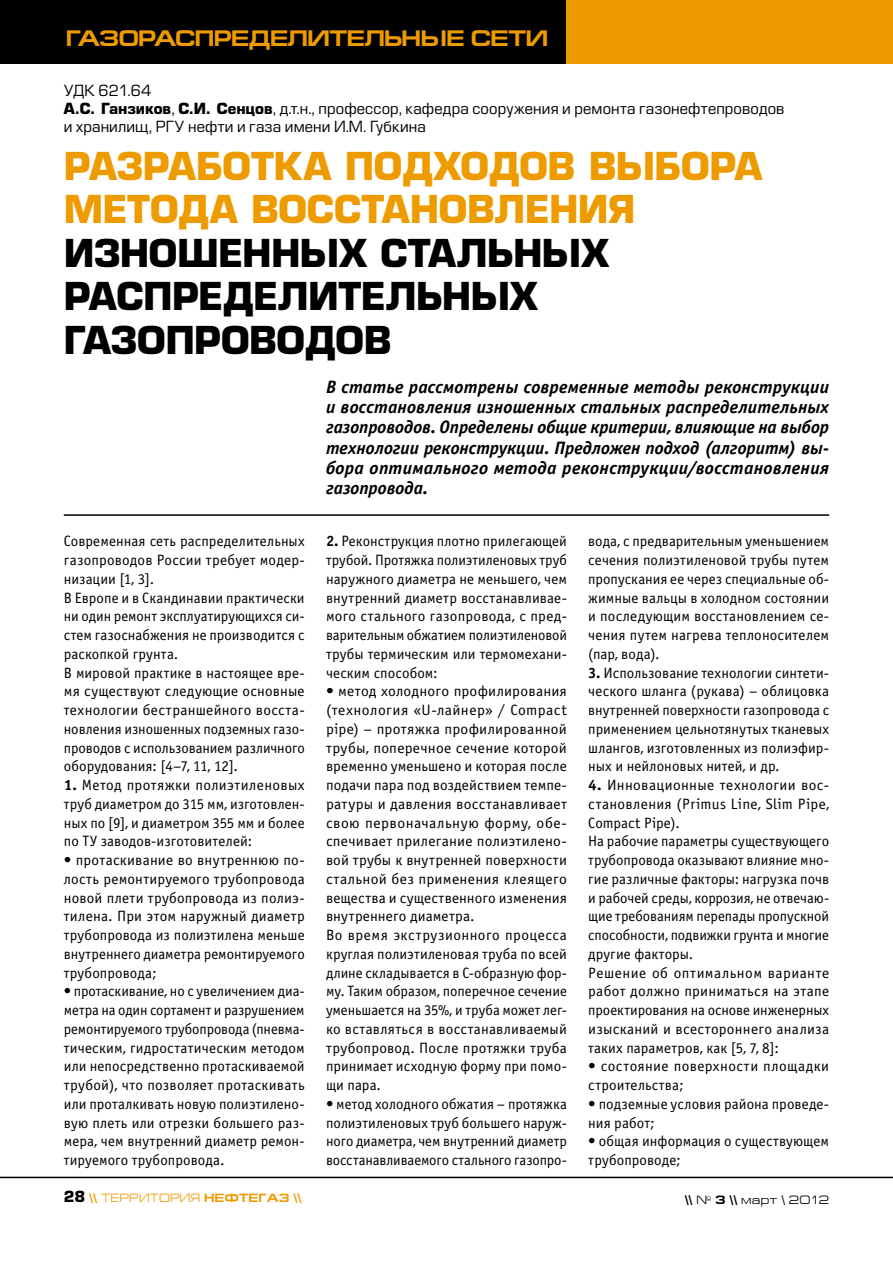
<style>
.page{position:relative;width:893px;height:1263px;background:#fff}
.page>*{position:absolute;margin:0;border:0;box-sizing:border-box;transform-origin:0 0}
.t1{font:700 37.5px/43.5px "Europe";letter-spacing:-.01em;color:#000}
.t2{font:700 37.5px/43.5px "Europe";letter-spacing:-.005em;color:#ee9b00}
.t3{font:700 22.5px "Europe Ext";letter-spacing:-.035em;color:#ee9b00}
.t4{font:italic 700 18px/20.2px "Officina Sans C";letter-spacing:.005em;color:#000;text-align:justify}
.t5{font:15px/18.8px "Officina Sans C";letter-spacing:.01em;color:#000;text-align:justify}
.t6{font:500 15px/18px "Europe";letter-spacing:.01em;color:#000}
.t7{font:700 12px "Europe Ext";color:#ee9b00}
.t8{font:12px "Europe Ext";letter-spacing:.015em;color:#000}
.s1{font-weight:700}
.s2{font-family:"Europe";font-size:15px;color:#000}
.s3{font-weight:400}
</style>
<div class="page">
<div style="left:0;top:0;width:893px;height:64px;background:#ee9b00"></div>
<div style="left:0;top:0;width:566px;height:64px;background:#000"></div>
<hr style="left:0;top:1177px;width:893px;height:1px;background:#000">
<hr style="left:64px;top:514px;width:765px;height:2px;background:#000">
<h2 class="t3" style="left:66px;top:26px;width:484px">ГАЗОРАСПРЕДЕЛИТЕЛЬНЫЕ СЕТИ</h2>
<p class="t6" style="left:64px;top:83px;width:722px">УДК 621.64<br><span class="s1">А.С. Ганзиков</span>, <span class="s1">С.И. Сенцов</span>, д.т.н., профессор, кафедра сооружения и ремонта газонефтепроводов и хранилищ, РГУ нефти и газа имени И.М. Губкина</p>
<h1 class="t2" style="left:64px;top:144px;width:673px">Разработка подходов выбора метода восстановления</h1>
<h1 class="t1" style="left:64px;top:231px;width:547px">изношенных стальных рас</h1>
<h1 class="t1" style="left:64px;top:275px;width:475px;text-indent:79px">пределительных газопроводов</h1>
<p class="t4" style="left:326px;top:377px;width:505px">В статье рассмотрены современные методы реконструкции и восстановления изношенных стальных распределительных газопроводов. Определены общие критерии, влияющие на выбор технологии реконструкции. Предложен подход (алгоритм) вы&shy;бора оптимального метода реконструкции/восстановления газопровода.</p>
<p class="t5" style="left:64px;top:532px;width:242px;text-align:left">Современная сеть распределительных газопроводов России требует модер&shy;низации [1, 3].<br>В Европе и в Скандинавии практически ни один ремонт эксплуатирующихся си&shy;стем газоснабжения не производится с раскопкой грунта.<br>В мировой практике в настоящее вре&shy;мя существуют следующие основные технологии бестраншейного восста&shy;новления изношенных подземных газо&shy;проводов с использованием различного оборудования: [4–7, 11, 12].</p>
<p class="t5" style="left:64px;top:776px;width:242px"><span class="s1">1.</span> Метод протяжки полиэтиленовых труб диаметром до 315 мм, изготовлен&shy;ных по [9], и диаметром 355 мм и более по ТУ заводов-изготовителей:</p>
<p class="t5" style="left:64px;top:851px;width:242px">• протаскивание во внутреннюю по&shy;лость ремонтируемого трубопровода новой плети трубопровода из полиэ&shy;тилена. При этом наружный диаметр трубопровода из полиэтилена меньше внутреннего диаметра ремонтируемого трубопровода;</p>
<p class="t5" style="left:64px;top:982px;width:242px">• протаскивание, но с увеличением диа&shy;метра на один сортамент и разрушением ремонтируемого трубопровода (пневма&shy;тическим, гидростатическим методом или непосредственно протаскиваемой трубой), что позволяет протаскивать или проталкивать новую полиэтилено&shy;вую плеть или отрезки большего раз&shy;мера, чем внутренний диаметр ремон&shy;тируемого трубопровода.</p>
<p class="t5" style="left:326px;top:532px;width:243px"><span class="s1">2.</span> Реконструкция плотно прилегающей трубой. Протяжка полиэтиленовых труб наружного диаметра не меньшего, чем внутренний диаметр восстанавливае&shy;мого стального газопровода, с пред&shy;варительным обжатием полиэтиленовой трубы термическим или термомехани&shy;ческим способом:</p>
<p class="t5" style="left:326px;top:682px;width:242px;text-align:left">• метод холодного профилирования (технология «U-лайнер» / Compact pipe) – протяжка профилированной трубы, поперечное сечение которой временно уменьшено и которая после подачи пара под воздействием темпе&shy;ратуры и давления восстанавливает свою первоначальную форму, обе&shy;спечивает прилегание полиэтилено&shy;вой трубы к внутренней поверхности стальной без применения клеящего вещества и существенного изменения внутреннего диаметра.<br>Во время экструзионного процесса круглая полиэтиленовая труба по всей длине складывается в С-образную фор&shy;му. Таким образом, поперечное сечение уменьшается на 35%, и труба может лег&shy;ко вставляться в восстанавливаемый трубопровод. После протяжки труба принимает исходную форму при помо&shy;щи пара.</p>
<p class="t5" style="left:326px;top:1095px;width:242px">• метод холодного обжатия – протяжка полиэтиленовых труб большего наруж&shy;ного диаметра, чем внутренний диаметр восстанавливаемого стального газопро-</p>
<p class="t5" style="left:588px;top:532px;width:242px">вода, с предварительным уменьшением сечения полиэтиленовой трубы путем пропускания ее через специальные об&shy;жимные вальцы в холодном состоянии и последующим восстановлением се&shy;чения путем нагрева теплоносителем (пар, вода).</p>
<p class="t5" style="left:588px;top:663px;width:242px"><span class="s1">3.</span> Использование технологии синтети&shy;ческого шланга (рукава) – облицовка внутренней поверхности газопровода с применением цельнотянутых тканевых шлангов, изготовленных из полиэфир&shy;ных и нейлоновых нитей, и др.</p>
<p class="t5" style="left:588px;top:776px;width:242px;text-align:left"><span class="s1">4.</span> Инновационные технологии вос&shy;становления (Primus Line, Slim Pipe, Compact Pipe).<br>На рабочие параметры существующего трубопровода оказывают влияние мно&shy;гие различные факторы: нагрузка почв и рабочей среды, коррозия, не отвечаю&shy;щие требованиям перепады пропускной способности, подвижки грунта и многие другие факторы.<br>Решение об оптимальном варианте работ должно приниматься на этапе проектирования на основе инженерных изысканий и всестороннего анализа таких параметров, как [5, 7, 8]:</p>
<p class="t5" style="left:588px;top:1057px;width:242px">• состояние поверхности площадки строительства;</p>
<p class="t5" style="left:588px;top:1095px;width:242px">• подземные условия района проведе&shy;ния работ;</p>
<p class="t5" style="left:588px;top:1132px;width:242px">• общая информация о существующем трубопроводе;</p>
<p class="t7" style="left:64px;top:1191px;width:239px"><span class="s2">28</span> \\ <span class="s3">ТЕРРИТОРИЯ</span> НЕФТЕГАЗ \\</p>
<p class="t8" style="left:685px;top:1193px;width:146px"><span class="s1">\\</span> № <span class="s1">3 \\</span> март \ 2012</p>
</div>
